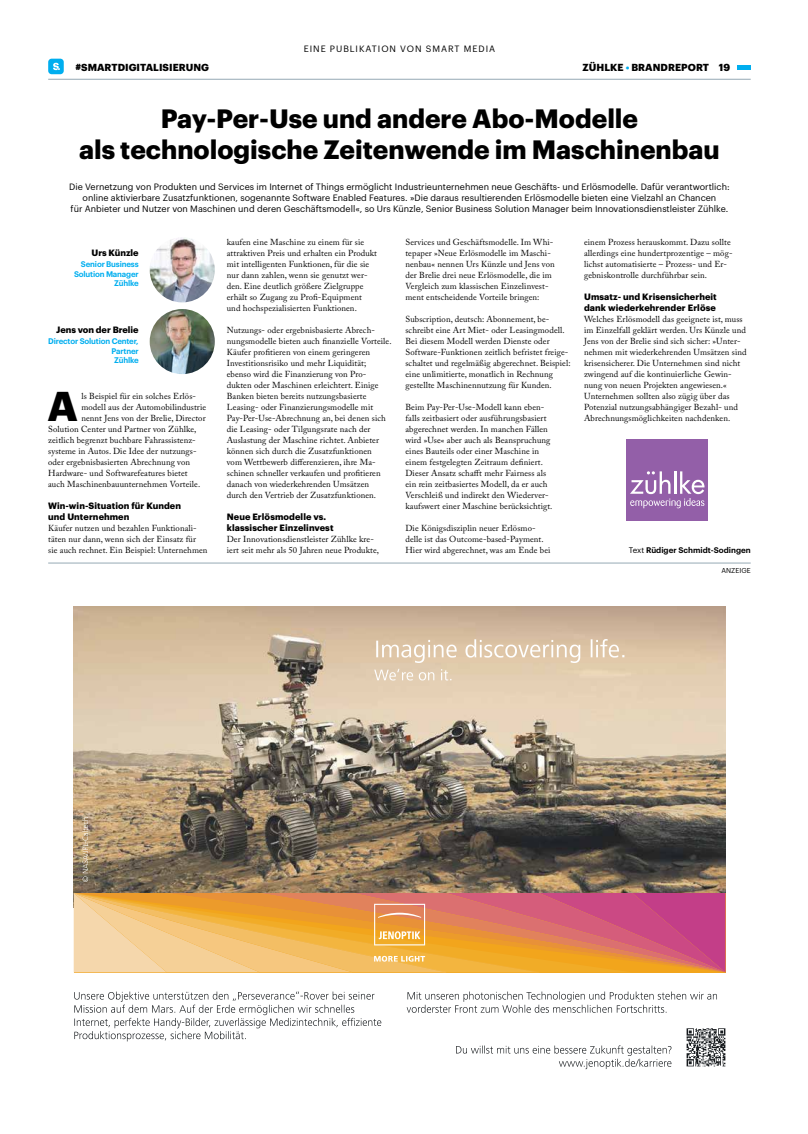
<style>
.page{position:relative;width:808px;height:1134px;background:#fff}
.page>*{position:absolute;margin:0;border:0;box-sizing:border-box;transform-origin:0 0}
.t1{font:700 40.8px "Graphik";color:#000}
.t2{font:700 26px/31.2px "Graphik";color:#000;text-align:center}
.t3{font:700 10px "Graphik";letter-spacing:.005em;color:#000}
.t4{font:9px/10.8px "Graphik";color:#000;text-align:center}
.t5{font:700 9px/11px "Graphik";letter-spacing:.01em;color:#000}
.t6{font:9px "Graphik";letter-spacing:.105em;color:#000}
.t7{font:8.7px/11px "Adobe Caslon Pro";letter-spacing:.01em;color:#000}
.t8{font:600 8px/9.6px "Graphik";letter-spacing:-.02em;color:#00aeef;text-align:right}
.t9{font:600 8px "Graphik";color:#000}
.t10{font:7px "Graphik";letter-spacing:.005em;color:#000}
.s1{color:#00aeef}
.s2{font-weight:400}
</style>
<div class="page">
<hr style="left:48px;top:79px;width:703px;height:1px;background:#95a9b4">
<svg style="left:48px;top:59px;width:16px;height:15px"></svg>
<hr style="left:48px;top:563px;width:703px;height:1px;background:#95a9b4">
<hr style="left:737px;top:66px;width:14px;height:4px;background:#00aeef">
<div style="left:626px;top:439px;width:82px;height:82px;background:#935fa8"></div>
<svg style="left:630px;top:471px;width:75px;height:37px"></svg>
<img style="left:150px;top:237px;width:65px;height:65px;border-radius:33px">
<img style="left:150px;top:309px;width:65px;height:65px;border-radius:33px">
<img style="left:74px;top:607px;width:651px;height:286px">
<svg style="left:74px;top:893px;width:651px;height:79px"></svg>
<img style="left:686px;top:1028px;width:40px;height:39px">
<svg style="left:456px;top:1045px;width:215px;height:24px"></svg>
<svg style="left:82px;top:817px;width:6px;height:65px"></svg>
<svg style="left:74px;top:991px;width:307px;height:50px"></svg>
<svg style="left:407px;top:991px;width:310px;height:22px"></svg>
<svg style="left:374px;top:669px;width:77px;height:11px"></svg>
<svg style="left:376px;top:639px;width:248px;height:24px"></svg>
<p class="t6" style="left:304px;top:42px;width:193px">EINE PUBLIKATION VON SMART MEDIA</p>
<p class="t3" style="left:75px;top:59px;width:135px">#SMARTDIGITALISIERUNG</p>
<p class="t3" style="left:583px;top:59px;width:149px">ZÜHLKE <span class="s1">•</span> BRANDREPORT 19</p>
<h2 class="t2" style="left:79px;top:100px;width:642px">Pay-Per-Use und andere Abo-Modelle<br>als technologische Zeitenwende im Maschinenbau</h2>
<p class="t4" style="left:69px;top:181px;width:662px">Die Vernetzung von Produkten und Services im Internet of Things ermöglicht Industrieunternehmen neue Geschäfts- und Erlösmodelle. Dafür verantwortlich: online aktivierbare Zusatzfunktionen, sogenannte Software Enabled Features. »Die daraus resultierenden Erlösmodelle bieten eine Vielzahl an Chancen<br>für Anbieter und Nutzer von Maschinen und deren Geschäftsmodell«, so Urs Künzle, Senior Business Solution Manager beim Innovationsdienstleister Zühlke.</p>
<p class="t5" style="left:92px;top:246px;width:49px">Urs Künzle</p>
<p class="t8" style="left:74px;top:259px;width:66px">Senior Business<br>Solution Manager<br>Zühlke</p>
<p class="t5" style="left:56px;top:323px;width:84px">Jens von der Brelie</p>
<p class="t8" style="left:48px;top:336px;width:92px">Director Solution Center,<br>Partner<br>Zühlke</p>
<h1 class="t1" style="left:48px;top:375px;width:32px">A</h1>
<p class="t7" style="left:81px;top:391px;width:116px">ls Beispiel für ein solches Erlös-</p>
<p class="t7" style="left:81px;top:402px;width:126px">modell aus der Automobilindustrie</p>
<p class="t7" style="left:81px;top:412px;width:126px">nennt Jens von der Brelie, Director</p>
<p class="t7" style="left:48px;top:423px;width:150px">Solution Center und Partner von Zühlke,</p>
<p class="t7" style="left:48px;top:434px;width:149px">zeitlich begrenzt buchbare Fahrassistenz-</p>
<p class="t7" style="left:48px;top:446px;width:150px">systeme in Autos. Die Idee der nutzungs-</p>
<p class="t7" style="left:48px;top:456px;width:143px">oder ergebnisbasierten Abrechnung von</p>
<p class="t7" style="left:48px;top:467px;width:141px">Hardware- und Softwarefeatures bietet</p>
<p class="t7" style="left:48px;top:478px;width:154px">auch Maschinenbauunternehmen Vorteile.</p>
<p class="t5" style="left:48px;top:499px;width:134px">Win-win-Situation für Kunden und Unternehmen</p>
<p class="t7" style="left:48px;top:523px;width:161px">Käufer nutzen und bezahlen Funktionali&shy;täten nur dann, wenn sich der Einsatz für<br>sie auch rechnet. Ein Beispiel: Unternehmen</p>
<p class="t7" style="left:227px;top:236px;width:152px">kaufen eine Maschine zu einem für sie attraktiven Preis und erhalten ein Produkt mit intelligenten Funktionen, für die sie nur dann zahlen, wenn sie genutzt wer&shy;den. Eine deutlich größere Zielgruppe erhält so Zugang zu Profi-Equipment und hochspezialisierten Funktionen.</p>
<p class="t7" style="left:227px;top:324px;width:166px">Nutzungs- oder ergebnisbasierte Abrech&shy;nungsmodelle bieten auch finanzielle Vorteile.<br>Käufer profitieren von einem geringeren Investitionsrisiko und mehr Liquidität; ebenso wird die Finanzierung von Pro&shy;dukten oder Maschinen erleichtert. Einige Banken bieten bereits nutzungsbasierte Leasing- oder Finanzierungsmodelle mit Pay-Per-Use-Abrechnung an, bei denen sich die Leasing- oder Tilgungsrate nach der Auslastung der Maschine richtet. Anbieter können sich durch die Zusatzfunktionen<br>vom Wettbewerb differenzieren, ihre Ma&shy;schinen schneller verkaufen und profitieren danach von wiederkehrenden Umsätzen durch den Vertrieb der Zusatzfunktionen.</p>
<p class="t5" style="left:227px;top:510px;width:108px">Neue Erlösmodelle vs. klassischer Einzelinvest</p>
<p class="t7" style="left:227px;top:534px;width:154px">Der Innovationsdienstleister Zühlke kre&shy;iert seit mehr als 50 Jahren neue Produkte,</p>
<p class="t7" style="left:405px;top:237px;width:151px">Services und Geschäftsmodelle. Im Whi&shy;tepaper »Neue Erlösmodelle im Maschi&shy;nenbau« nennen Urs Künzle und Jens von der Brelie drei neue Erlösmodelle, die im Vergleich zum klassischen Einzelinvest&shy;ment entscheidende Vorteile bringen:</p>
<p class="t7" style="left:405px;top:314px;width:167px">Subscription, deutsch: Abonnement, be&shy;schreibt eine Art Miet- oder Leasingmodell.<br>Bei diesem Modell werden Dienste oder Software-Funktionen zeitlich befristet freige&shy;schaltet und regelmäßig abgerechnet. Beispiel: eine unlimitierte, monatlich in Rechnung gestellte Maschinennutzung für Kunden.</p>
<p class="t7" style="left:405px;top:401px;width:149px">Beim Pay-Per-Use-Modell kann eben&shy;falls zeitbasiert oder ausführungsbasiert abgerechnet werden. In manchen Fällen wird »Use« aber auch als Beanspruchung eines Bauteils oder einer Maschine in einem festgelegten Zeitraum definiert.<br>Dieser Ansatz schafft mehr Fairness als ein rein zeitbasiertes Modell, da er auch Verschleiß und indirekt den Wiederver&shy;kaufswert einer Maschine berücksichtigt.</p>
<p class="t7" style="left:405px;top:523px;width:146px">Die Königsdisziplin neuer Erlösmo&shy;delle ist das Outcome-based-Payment.<br>Hier wird abgerechnet, was am Ende bei</p>
<p class="t7" style="left:584px;top:236px;width:150px">einem Prozess herauskommt. Dazu sollte allerdings eine hundertprozentige – mög&shy;lichst automatisierte – Prozess- und Er&shy;gebniskontrolle durchführbar sein.</p>
<p class="t5" style="left:584px;top:290px;width:134px">Umsatz- und Krisensicherheit dank wiederkehrender Erlöse</p>
<p class="t7" style="left:584px;top:314px;width:164px">Welches Erlösmodell das geeignete ist, muss im Einzelfall geklärt werden. Urs Künzle und Jens von der Brelie sind sich sicher: »Unter&shy;nehmen mit wiederkehrenden Umsätzen sind krisensicherer. Die Unternehmen sind nicht zwingend auf die kontinuierliche Gewin&shy;nung von neuen Projekten angewiesen.« Unternehmen sollten also zügig über das Potenzial nutzungsabhängiger Bezahl- und Abrechnungsmöglichkeiten nachdenken.</p>
<p class="t9" style="left:629px;top:544px;width:123px"><span class="s2">Text</span> Rüdiger Schmidt-Sodingen</p>
<p class="t10" style="left:721px;top:565px;width:31px">ANZEIGE</p>
</div>
